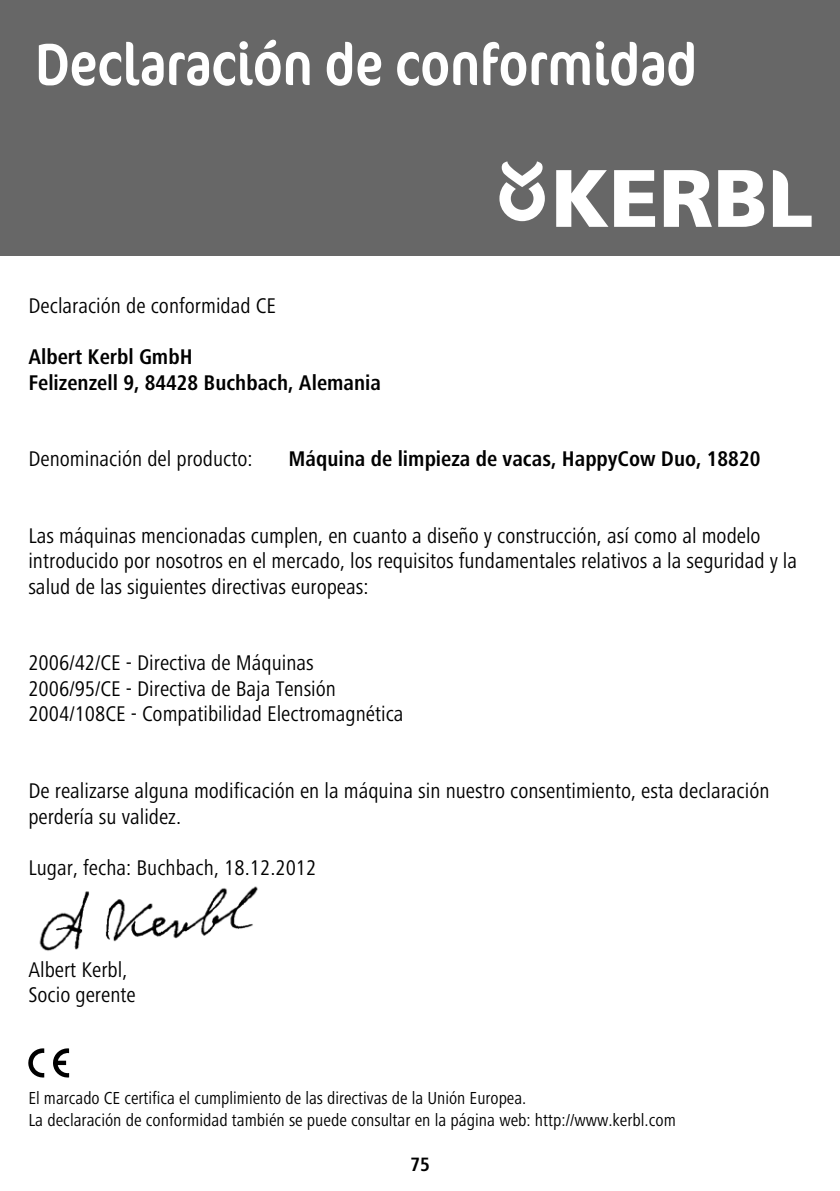
<style>
.page{position:relative;width:840px;height:1191px;background:#fff}
.page>*{position:absolute;margin:0;border:0;box-sizing:border-box;transform-origin:0 0}
.t1{font:condensed 60px "Cocon Offc Pro";color:#fff}
.t2{font:condensed 22px/25.6px "Frutiger Next LTW1 G";color:#000}
.t3{font:700 condensed 22px/25.6px "Frutiger Next LTW1 G";color:#000}
.t4{font:700 condensed 20px "Frutiger Next LTW1 G";color:#000}
.t5{font:condensed 18px/21.2px "Frutiger Next LTW1 G";color:#000}
</style>
<div class="page">
<img style="left:39px;top:886px;width:219px;height:65px">
<div style="left:0;top:0;width:839px;height:255px;background:#676767"></div>
<svg style="left:499px;top:161px;width:45px;height:60px"></svg>
<svg style="left:556px;top:170px;width:98px;height:57px"></svg>
<svg style="left:663px;top:170px;width:48px;height:57px"></svg>
<svg style="left:718px;top:170px;width:45px;height:57px"></svg>
<svg style="left:772px;top:170px;width:39px;height:57px"></svg>
<svg style="left:28px;top:1048px;width:16px;height:29px"></svg>
<svg style="left:53px;top:1048px;width:16px;height:29px"></svg>
<h1 class="t1" style="left:35px;top:23px;width:662px">Declaración de conformidad</h1>
<p class="t2" style="left:28px;top:293px;width:249px">Declaración de conformidad CE</p>
<p class="t3" style="left:28px;top:344px;width:354px">Albert Kerbl GmbH<br>Felizenzell 9, 84428 Buchbach, Alemania</p>
<p class="t2" style="left:28px;top:446px;width:226px">Denominación del producto:</p>
<p class="t3" style="left:288px;top:446px;width:473px">Máquina de limpieza de vacas, HappyCow Duo, 18820</p>
<p class="t2" style="left:28px;top:522px;width:769px">Las máquinas mencionadas cumplen, en cuanto a diseño y construcción, así como al modelo introducido por nosotros en el mercado, los requisitos fundamentales relativos a la seguridad y la salud de las siguientes directivas europeas:</p>
<p class="t2" style="left:28px;top:650px;width:376px">2006/42/CE - Directiva de Máquinas<br>2006/95/CE - Directiva de Baja Tensión<br>2004/108CE - Compatibilidad Electromagnética</p>
<p class="t2" style="left:28px;top:778px;width:742px">De realizarse alguna modificación en la máquina sin nuestro consentimiento, esta declaración perdería su validez.</p>
<p class="t2" style="left:28px;top:854px;width:289px">Lugar, fecha: Buchbach, 18.12.2012</p>
<p class="t2" style="left:28px;top:956px;width:109px">Albert Kerbl,<br>Socio gerente</p>
<p class="t5" style="left:28px;top:1087px;width:648px">El marcado CE certifica el cumplimiento de las directivas de la Unión Europea.<br>La declaración de conformidad también se puede consultar en la página web: http://www.kerbl.com</p>
<p class="t4" style="left:410px;top:1153px;width:21px">75</p>
</div>
